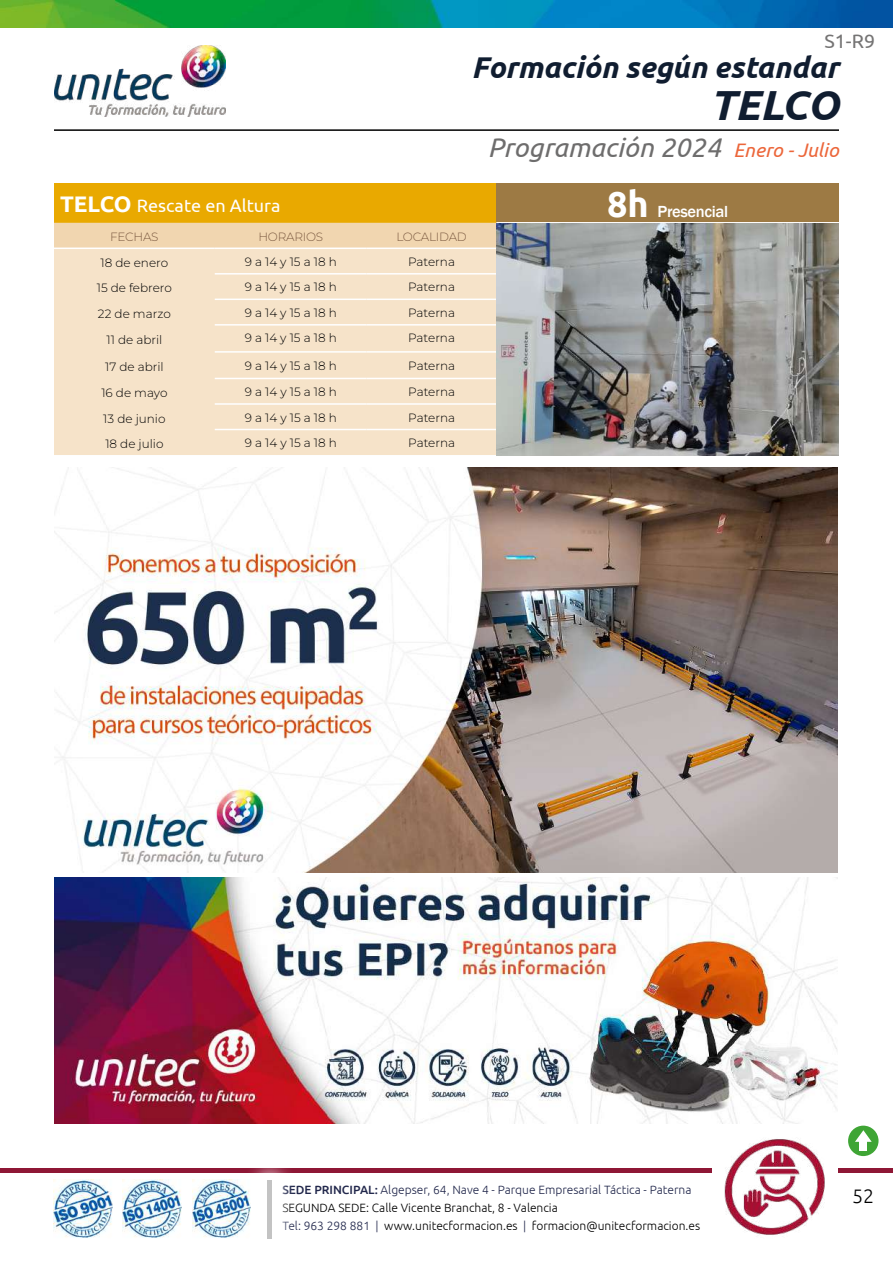
<style>
.page{position:relative;width:893px;height:1263px;background:#fff}
.page>*{position:absolute;margin:0;border:0;box-sizing:border-box;transform-origin:0 0}
.t1{font:italic 700 42px "Ubuntu";letter-spacing:-.01em;color:#101d30}
.t2{font:italic 700 30px "Ubuntu";color:#101d30}
.t3{font:italic 27px "Ubuntu";color:#6e6d6d}
.t4{font:19.5px "Ubuntu";color:#757474}
.t5{font:300 19.5px "Ubuntu";color:#000}
.t6{font:18px "Ubuntu";color:#fff}
.t7{font:500 16.5px "Franklin Gothic";letter-spacing:-.02em;color:#fff}
.t8{font:300 12px "Montserrat";color:#000}
.t9{font:300 12px/18px "Ubuntu";color:#000}
.t10{font:300 12px "Montserrat";letter-spacing:-.02em;color:#7d5c43}
.s1{font-size:19.5px;color:#ec663a}
.s2{font-weight:700;font-size:22.5px}
.s3{font-family:"Ubuntu";font-weight:700;font-size:36px}
.s4{font-weight:500;color:#21274c}
.s5{font-weight:500;color:#22284c}
.s6{color:#22284c}
</style>
<div class="page">
<div style="left:0;top:1168px;width:893px;height:5px;background:#8e1735"></div>
<div style="left:712px;top:1131px;width:125px;height:111px;background:#fff"></div>
<img style="left:724px;top:1139px;width:101px;height:96px">
<img style="left:0;top:0;width:893px;height:27px">
<img style="left:54px;top:45px;width:171px;height:71px">
<div style="left:243px;top:1156px;width:53px;height:106px;background:#fff"></div>
<div style="left:267px;top:1180px;width:5px;height:58px;background:#c3c3c3"></div>
<img style="left:54px;top:1179px;width:58px;height:59px">
<img style="left:123px;top:1179px;width:59px;height:59px">
<img style="left:192px;top:1179px;width:59px;height:59px">
<img style="left:54px;top:467px;width:783px;height:406px">
<img style="left:54px;top:877px;width:783px;height:247px">
<div style="left:848px;top:1125px;width:30px;height:31px;background:#3fa535;border-radius:50%"></div>
<div style="left:860px;top:1139px;width:7px;height:11px;background:#fff"></div>
<svg style="left:855px;top:1130px;width:17px;height:12px"></svg>
<hr style="left:54px;top:129px;width:785px;height:2px;background:#000">
<div style="left:54px;top:183px;width:442px;height:40px;background:#e9a900"></div>
<div style="left:496px;top:183px;width:343px;height:40px;background:#9d7a44"></div>
<div style="left:54px;top:223px;width:442px;height:25px;background:#f1d6b0"></div>
<div style="left:54px;top:249px;width:442px;height:206px;background:#f6e3c9"></div>
<hr style="left:215px;top:273px;width:152px;height:2px;background:#fff">
<hr style="left:367px;top:273px;width:129px;height:2px;background:#fff">
<hr style="left:215px;top:299px;width:152px;height:1px;background:#fff">
<hr style="left:367px;top:299px;width:129px;height:1px;background:#fff">
<hr style="left:215px;top:324px;width:152px;height:2px;background:#fff">
<hr style="left:367px;top:324px;width:129px;height:2px;background:#fff">
<hr style="left:215px;top:351px;width:152px;height:2px;background:#fff">
<hr style="left:367px;top:351px;width:129px;height:2px;background:#fff">
<hr style="left:215px;top:378px;width:152px;height:1px;background:#fff">
<hr style="left:367px;top:378px;width:129px;height:1px;background:#fff">
<hr style="left:215px;top:403px;width:152px;height:2px;background:#fff">
<hr style="left:367px;top:403px;width:129px;height:2px;background:#fff">
<hr style="left:215px;top:429px;width:152px;height:1px;background:#fff">
<hr style="left:367px;top:429px;width:129px;height:1px;background:#fff">
<hr style="left:496px;top:222px;width:343px;height:1px;background:#fff">
<img style="left:496px;top:224px;width:343px;height:231px">
<h3 class="t4" style="left:824px;top:29px;width:52px">S1-R9</h3>
<h2 class="t2" style="left:471px;top:49px;width:369px">Formación según estandar</h2>
<h1 class="t1" style="left:710px;top:79px;width:130px">TELCO</h1>
<h3 class="t3" style="left:488px;top:131px;width:353px">Programación 2024 <span class="s1">Enero - Julio</span></h3>
<h3 class="t6" style="left:60px;top:194px;width:222px"><span class="s2">TELCO</span> Rescate en Altura</h3>
<h3 class="t7" style="left:607px;top:201px;width:123px"><span class="s3">8h</span> Presencial</h3>
<p class="t10" style="left:110px;top:229px;width:50px">FECHAS</p>
<p class="t10" style="left:258px;top:229px;width:66px">HORARIOS</p>
<p class="t10" style="left:396px;top:229px;width:72px">LOCALIDAD</p>
<p class="t8" style="left:101px;top:255px;width:69px">18 de enero</p>
<p class="t8" style="left:245px;top:254px;width:94px">9 a 14 y 15 a 18 h</p>
<p class="t8" style="left:408px;top:254px;width:48px">Paterna</p>
<p class="t8" style="left:97px;top:280px;width:77px">15 de febrero</p>
<p class="t8" style="left:245px;top:279px;width:94px">9 a 14 y 15 a 18 h</p>
<p class="t8" style="left:408px;top:279px;width:48px">Paterna</p>
<p class="t8" style="left:98px;top:306px;width:74px">22 de marzo</p>
<p class="t8" style="left:245px;top:305px;width:94px">9 a 14 y 15 a 18 h</p>
<p class="t8" style="left:408px;top:305px;width:48px">Paterna</p>
<p class="t8" style="left:106px;top:332px;width:57px">11 de abril</p>
<p class="t8" style="left:245px;top:330px;width:94px">9 a 14 y 15 a 18 h</p>
<p class="t8" style="left:408px;top:330px;width:48px">Paterna</p>
<p class="t8" style="left:105px;top:359px;width:60px">17 de abril</p>
<p class="t8" style="left:245px;top:357px;width:94px">9 a 14 y 15 a 18 h</p>
<p class="t8" style="left:408px;top:357px;width:48px">Paterna</p>
<p class="t8" style="left:101px;top:385px;width:68px">16 de mayo</p>
<p class="t8" style="left:245px;top:384px;width:94px">9 a 14 y 15 a 18 h</p>
<p class="t8" style="left:408px;top:384px;width:48px">Paterna</p>
<p class="t8" style="left:103px;top:410px;width:64px">13 de junio</p>
<p class="t8" style="left:245px;top:409px;width:94px">9 a 14 y 15 a 18 h</p>
<p class="t8" style="left:408px;top:409px;width:48px">Paterna</p>
<p class="t8" style="left:105px;top:436px;width:60px">18 de julio</p>
<p class="t8" style="left:245px;top:435px;width:94px">9 a 14 y 15 a 18 h</p>
<p class="t8" style="left:408px;top:435px;width:48px">Paterna</p>
<p class="t9" style="left:282px;top:1180px;width:419px"><span class="s4">SE</span><span class="s5">DE PRINCIPAL:</span> <span class="s6">Algepser, 64, Nave 4 - Parque Empresarial Táctica - Paterna<br></span>SEGUNDA SEDE: Calle Vicente Branchat, 8 - Valencia<br><span class="s6">Tel: 963 298 881 |</span> www.unitecformacion.es <span class="s6">|</span> formacion@unitecformacion.es</p>
<h3 class="t5" style="left:852px;top:1184px;width:23px">52</h3>
</div>
